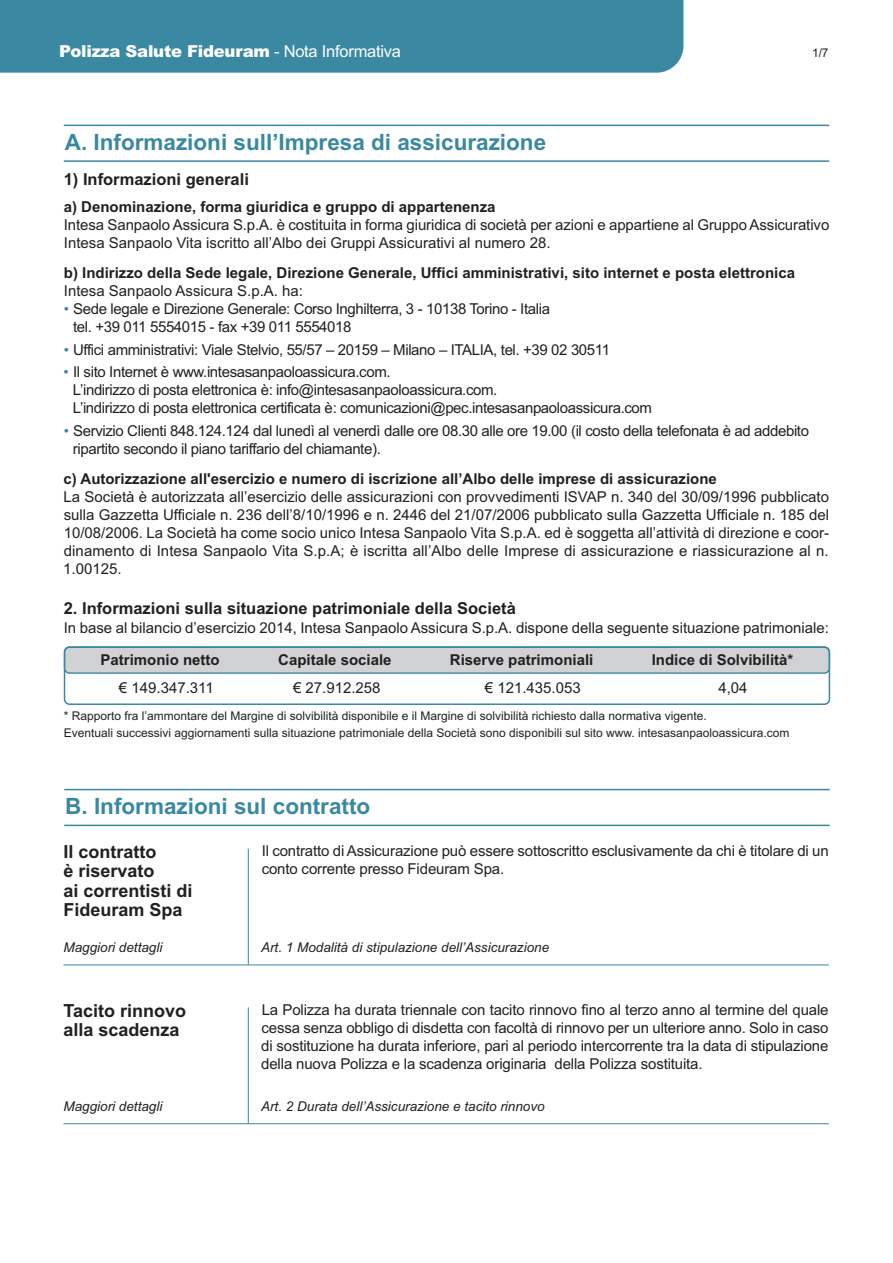
<style>
.page{position:relative;width:893px;height:1263px;background:#fff}
.page>*{position:absolute;margin:0;border:0;box-sizing:border-box;transform-origin:0 0}
.t1{font:700 22.5px "Arial";color:#3a88a1}
.t2{font:700 18px/19.5px "Arial";color:#231f20}
.t3{font:700 16.5px "Arial";color:#231f20}
.t4{font:900 16.5px "Arial";letter-spacing:-.015em;color:#fff}
.t5{font:15px/18px "Arial";letter-spacing:-.01em;color:#231f20}
.t6{font:700 15px "Arial";color:#231f20}
.t7{font:italic 13.5px "Arial";color:#231f20}
.t8{font:12px/16.6px "Arial";color:#231f20}
.s1{font-weight:400}
.s2{color:#3a88a1}
</style>
<div class="page">
<div style="left:0;top:0;width:683px;height:73px;background:#3a88a1"></div>
<hr style="left:64px;top:160px;width:765px;height:2px;background:#3a88a1">
<hr style="left:64px;top:125px;width:765px;height:1px;background:#3a88a1">
<hr style="left:64px;top:825px;width:766px;height:1px;background:#3a88a1">
<hr style="left:64px;top:789px;width:766px;height:1px;background:#3a88a1">
<svg style="left:64px;top:646px;width:766px;height:59px"></svg>
<hr style="left:63px;top:964px;width:766px;height:1px;background:#3a88a1">
<hr style="left:248px;top:848px;width:1px;height:117px;background:#3a88a1">
<hr style="left:63px;top:1123px;width:766px;height:1px;background:#3a88a1">
<hr style="left:248px;top:1007px;width:1px;height:116px;background:#3a88a1">
<p class="t4" style="left:59px;top:42px;width:343px">Polizza Salute Fideuram <span class="s1">- Nota Informativa</span></p>
<p class="t8" style="left:812px;top:45px;width:18px">1/7</p>
<h1 class="t1" style="left:65px;top:129px;width:483px">A. Informazioni sull’Impresa di assicurazione</h1>
<p class="t3" style="left:64px;top:169px;width:187px">1) Informazioni generali</p>
<p class="t6" style="left:64px;top:198px;width:433px">a) Denominazione, forma giuridica e gruppo di appartenenza</p>
<p class="t5" style="left:64px;top:216px;width:767px">Intesa Sanpaolo Assicura S.p.A. è costituita in forma giuridica di società per azioni e appartiene al Gruppo Assicurativo<br>Intesa Sanpaolo Vita iscritto all’Albo dei Gruppi Assicurativi al numero 28.</p>
<p class="t6" style="left:64px;top:264px;width:733px">b) Indirizzo della Sede legale, Direzione Generale, Uffici amministrativi, sito internet e posta elettronica</p>
<p class="t5" style="left:64px;top:282px;width:241px">Intesa Sanpaolo Assicura S.p.A. ha:</p>
<p class="t5" style="left:73px;top:300px;width:479px;text-indent:-9px"><span class="s2">•</span> Sede legale e Direzione Generale: Corso Inghilterra, 3 - 10138 Torino - Italia tel. +39 011 5554015 - fax +39 011 5554018</p>
<p class="t5" style="left:64px;top:341px;width:548px"><span class="s2">•</span> Uffici amministrativi: Viale Stelvio, 55/57 – 20159 – Milano – ITALIA, tel. +39 02 30511</p>
<p class="t5" style="left:73px;top:363px;width:581px;text-indent:-9px"><span class="s2">•</span> Il sito Internet è www.intesasanpaoloassicura.com.<br>L’indirizzo di posta elettronica è: info@intesasanpaoloassicura.com.<br>L’indirizzo di posta elettronica certificata è: comunicazioni@pec.intesasanpaoloassicura.com</p>
<p class="t5" style="left:73px;top:422px;width:738px;text-indent:-9px"><span class="s2">•</span> Servizio Clienti 848.124.124 dal lunedì al venerdì dalle ore 08.30 alle ore 19.00 (il costo della telefonata è ad addebito ripartito secondo il piano tariffario del chiamante).</p>
<p class="t6" style="left:64px;top:470px;width:655px">c) Autorizzazione all'esercizio e numero di iscrizione all’Albo delle imprese di assicurazione</p>
<p class="t5" style="left:63px;top:488px;width:767px;text-align:justify">La Società è autorizzata all’esercizio delle assicurazioni con provvedimenti ISVAP n. 340 del 30/09/1996 pubblicato sulla Gazzetta Ufficiale n. 236 dell’8/10/1996 e n. 2446 del 21/07/2006 pubblicato sulla Gazzetta Ufficiale n. 185 del 10/08/2006. La Società ha come socio unico Intesa Sanpaolo Vita S.p.A. ed è soggetta all’attività di direzione e coor&shy;dinamento di Intesa Sanpaolo Vita S.p.A; è iscritta all’Albo delle Imprese di assicurazione e riassicurazione al n.<br>1.00125.</p>
<p class="t3" style="left:64px;top:598px;width:454px">2. Informazioni sulla situazione patrimoniale della Società</p>
<p class="t5" style="left:64px;top:618px;width:767px">In base al bilancio d’esercizio 2014, Intesa Sanpaolo Assicura S.p.A. dispone della seguente situazione patrimoniale:</p>
<p class="t6" style="left:101px;top:651px;width:121px">Patrimonio netto</p>
<p class="t6" style="left:278px;top:651px;width:115px">Capitale sociale</p>
<p class="t6" style="left:450px;top:651px;width:145px">Riserve patrimoniali</p>
<p class="t6" style="left:652px;top:651px;width:143px">Indice di Solvibilità*</p>
<p class="t5" style="left:119px;top:679px;width:96px">€ 149.347.311</p>
<p class="t5" style="left:293px;top:679px;width:89px">€ 27.912.258</p>
<p class="t5" style="left:485px;top:679px;width:97px">€ 121.435.053</p>
<p class="t5" style="left:718px;top:679px;width:31px">4,04</p>
<p class="t8" style="left:64px;top:708px;width:727px">* Rapporto fra l’ammontare del Margine di solvibilità disponibile e il Margine di solvibilità richiesto dalla normativa vigente.<br>Eventuali successivi aggiornamenti sulla situazione patrimoniale della Società sono disponibili sul sito www. intesasanpaoloassicura.com</p>
<h1 class="t1" style="left:65px;top:793px;width:307px">B. Informazioni sul contratto</h1>
<p class="t2" style="left:63px;top:842px;width:131px">Il contratto<br>è riservato<br>ai correntisti di<br>Fideuram Spa</p>
<p class="t7" style="left:63px;top:939px;width:101px">Maggiori dettagli</p>
<p class="t7" style="left:261px;top:939px;width:290px">Art. 1 Modalità di stipulazione dell’Assicurazione</p>
<p class="t5" style="left:262px;top:842px;width:569px">Il contratto di Assicurazione può essere sottoscritto esclusivamente da chi è titolare di un conto corrente presso Fideuram Spa.</p>
<p class="t2" style="left:63px;top:1001px;width:124px">Tacito rinnovo alla scadenza</p>
<p class="t5" style="left:261px;top:1001px;width:569px;text-align:justify">La Polizza ha durata triennale con tacito rinnovo fino al terzo anno al termine del quale cessa senza obbligo di disdetta con facoltà di rinnovo per un ulteriore anno. Solo in caso di sostituzione ha durata inferiore, pari al periodo intercorrente tra la data di stipulazione della nuova Polizza e la scadenza originaria della Polizza sostituita.</p>
<p class="t7" style="left:63px;top:1098px;width:101px">Maggiori dettagli</p>
<p class="t7" style="left:261px;top:1098px;width:285px">Art. 2 Durata dell’Assicurazione e tacito rinnovo</p>
</div>
